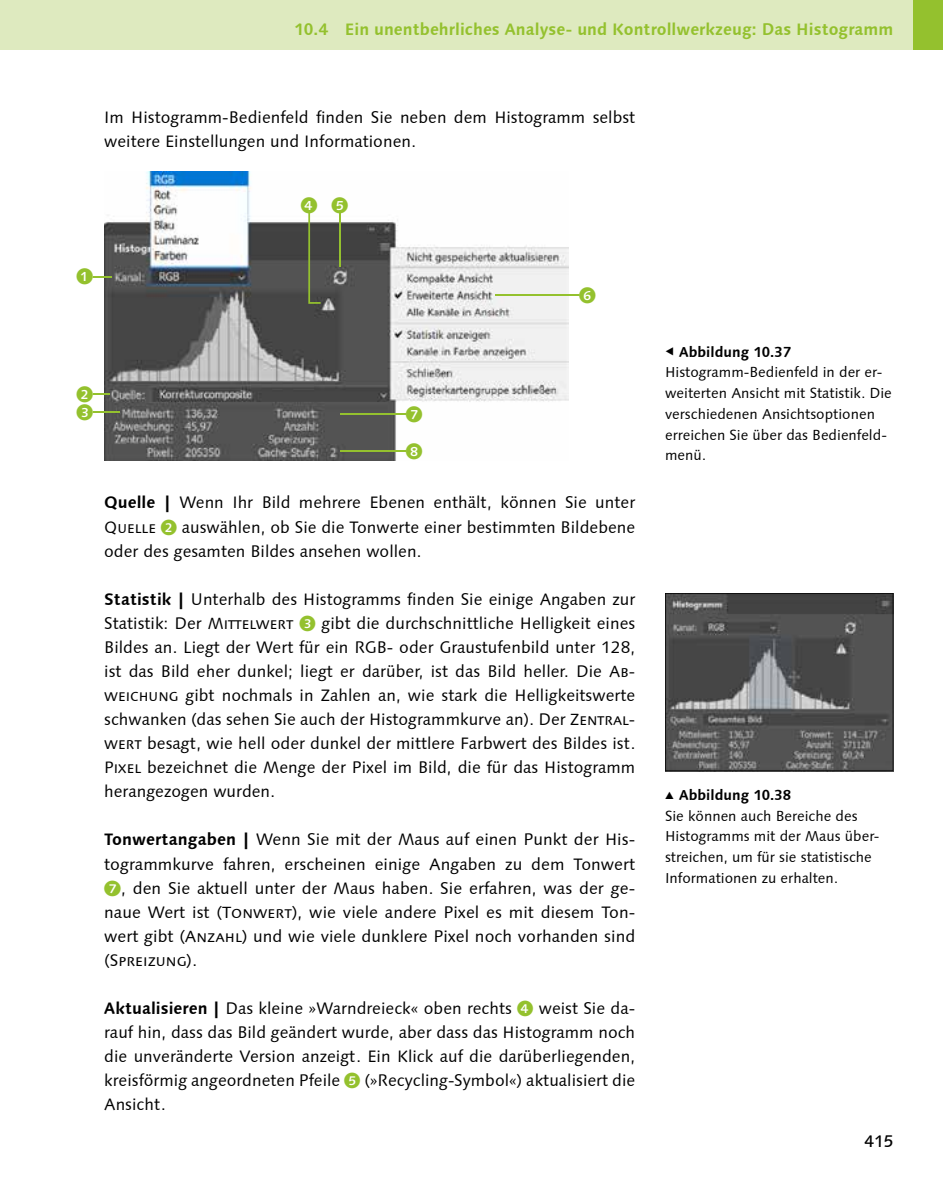
<style>
.page{position:relative;width:943px;height:1191px;background:#fff}
.page>*{position:absolute;margin:0;border:0;box-sizing:border-box;transform-origin:0 0}
.t1{font:16.62px/24px "Syntax Next LT Pro";color:#000;text-align:justify}
.t2{font:700 16.62px "Syntax Next LT Pro";color:#94c12e}
.t3{font:16.62px/18.4px "Galileo Press Callout";color:#94c12e}
.t4{font:500 16.62px "Syntax Next LT Pro";color:#000}
.t5{font:16.28px "Syntax Next LT Pro";color:#000}
.t6{font:14.35px/20.7px "Syntax Next LT Pro";color:#000}
.s1{font-weight:700}
.s2{font-size:16.28px}
.s3{font-family:"Galileo Press Callout";font-size:16.1px;color:#94c12e}
.s4{font-size:16.62px}
.s5{font-family:"European Pi X";font-size:10.5px}
</style>
<div class="page">
<div style="left:0;top:0;width:943px;height:50px;background:#deeabf"></div>
<div style="left:913px;top:0;width:30px;height:50px;background:#94c12e"></div>
<img style="left:104px;top:171px;width:464px;height:289px">
<svg style="left:93px;top:276px;width:19px;height:1px"></svg>
<svg style="left:93px;top:393px;width:17px;height:1px"></svg>
<hr style="left:92px;top:411px;width:28px;height:2px;background:#94c12e">
<div style="left:77px;top:405px;width:16px;height:13px;background:#fff;border-radius:50%"></div>
<svg style="left:308px;top:210px;width:12px;height:94px"></svg>
<div style="left:301px;top:198px;width:16px;height:13px;background:#fff;border-radius:50%"></div>
<hr style="left:339px;top:210px;width:2px;height:57px;background:#94c12e">
<div style="left:332px;top:198px;width:16px;height:13px;background:#fff;border-radius:50%"></div>
<hr style="left:495px;top:294px;width:85px;height:2px;background:#94c12e">
<div style="left:579px;top:288px;width:16px;height:13px;background:#fff;border-radius:50%"></div>
<hr style="left:340px;top:413px;width:67px;height:2px;background:#94c12e">
<div style="left:406px;top:407px;width:16px;height:13px;background:#fff;border-radius:50%"></div>
<hr style="left:340px;top:450px;width:67px;height:2px;background:#94c12e">
<div style="left:406px;top:444px;width:16px;height:13px;background:#fff;border-radius:50%"></div>
<svg style="left:665px;top:593px;width:228px;height:178px;background:#585859"></svg>
<p class="t2" style="left:294px;top:18px;width:600px">10.4 Ein unentbehrliches Analyse- und Kontrollwerkzeug: Das Histogramm</p>
<p class="t1" style="left:104px;top:105px;width:532px">Im Histogramm-Bedienfeld finden Sie neben dem Histogramm selbst weitere Einstellungen und Informationen.</p>
<p class="t3" style="left:301px;top:196px;width:49px">D E</p>
<p class="t3" style="left:77px;top:268px;width:18px">A</p>
<p class="t3" style="left:579px;top:286px;width:18px">F</p>
<p class="t3" style="left:77px;top:385px;width:18px">B<br>C</p>
<p class="t3" style="left:406px;top:405px;width:18px">G</p>
<p class="t3" style="left:406px;top:442px;width:18px">H</p>
<p class="t1" style="left:104px;top:490px;width:532px"><span class="s1">Quelle |</span> Wenn Ihr Bild mehrere Ebenen enthält, können Sie unter <span class="s2">Quelle</span> <span class="s3">2</span> auswählen, ob Sie die Tonwerte einer bestimmten Bildebene oder des gesamten Bildes ansehen wollen.</p>
<p class="t1" style="left:104px;top:587px;width:532px"><span class="s1">Statistik |</span> Unterhalb des Histogramms finden Sie einige Angaben zur Statistik: Der <span class="s2">Mittelwert</span> <span class="s3">3</span> gibt die durchschnittliche Helligkeit eines Bildes an. Liegt der Wert für ein RGB- oder Graustufenbild unter 128, ist das Bild eher dunkel; liegt er darüber, ist das Bild heller. Die <span class="s2">Ab&shy;weichung</span> gibt nochmals in Zahlen an, wie stark die Helligkeitswerte schwanken (das sehen Sie auch der Histogrammkurve an). Der <span class="s2">Zentral&shy;wert</span> besagt, wie hell oder dunkel der mittlere Farbwert des Bildes ist.<br><span class="s2">Pixel</span> bezeichnet die Menge der Pixel im Bild, die für das Histogramm herangezogen wurden.</p>
<p class="t1" style="left:104px;top:827px;width:532px"><span class="s1">Tonwertangaben |</span> Wenn Sie mit der Maus auf einen Punkt der His&shy;togrammkurve fahren, erscheinen einige Angaben zu dem Tonwert <span class="s3">7</span>, den Sie aktuell unter der Maus haben. Sie erfahren, was der ge&shy;naue Wert ist (<span class="s2">Tonwert</span>), wie viele andere Pixel es mit diesem Ton&shy;wert gibt (<span class="s2">Anzahl</span>) und wie viele dunklere Pixel noch vorhanden sind</p>
<p class="t5" style="left:104px;top:950px;width:94px"><span class="s4">(</span>Spreizung<span class="s4">).</span></p>
<p class="t1" style="left:104px;top:996px;width:532px"><span class="s1">Aktualisieren |</span> Das kleine »Warndreieck« oben rechts <span class="s3">4</span> weist Sie da&shy;rauf hin, dass das Bild geändert wurde, aber dass das Histogramm noch die unveränderte Version anzeigt. Ein Klick auf die darüberliegenden, kreisförmig angeordneten Pfeile <span class="s3">5</span> (»Recycling-Symbol«) aktualisiert die Ansicht.</p>
<p class="t6" style="left:665px;top:341px;width:228px"><span class="s5">F</span> <span class="s1">Abbildung 10.37<br></span>Histogramm-Bedienfeld in der er&shy;weiterten Ansicht mit Statistik. Die verschiedenen Ansichtsoptionen erreichen Sie über das Bedienfeld&shy;menü.</p>
<p class="t6" style="left:665px;top:784px;width:216px"><span class="s5">G</span> <span class="s1">Abbildung 10.38<br></span>Sie können auch Bereiche des<br>Histogramms mit der Maus über&shy;streichen, um für sie statistische<br>Informationen zu erhalten.</p>
<p class="t4" style="left:864px;top:1130px;width:30px">415</p>
</div>
